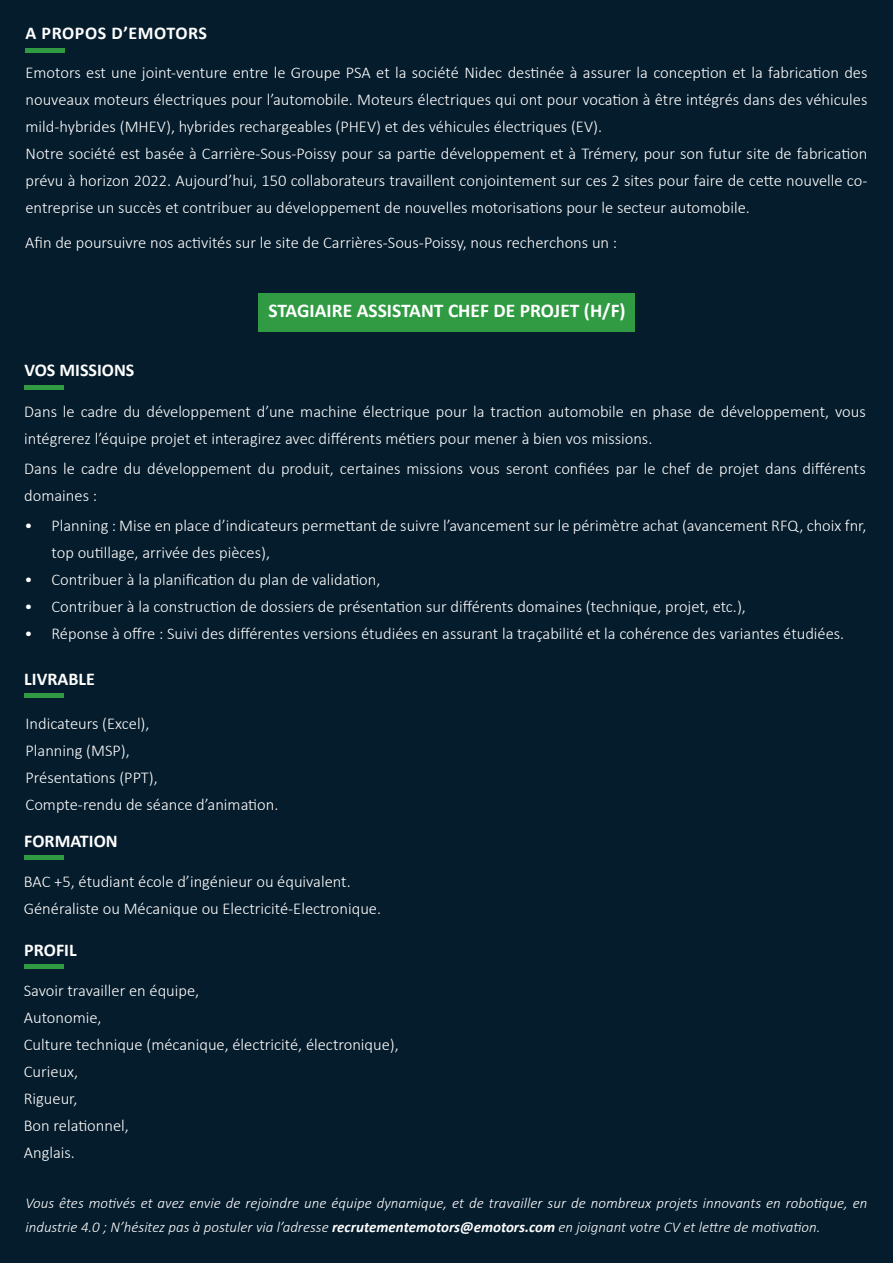
<style>
.page{position:relative;width:893px;height:1263px;background:#051c2c}
.page>*{position:absolute;margin:0;border:0;box-sizing:border-box;transform-origin:0 0}
.t1{font:700 19.5px "Calibri";color:#fff}
.t2{font:700 18px "Calibri";color:#fff}
.t3{font:700 18px "Calibri";letter-spacing:.03em;color:#fff}
.t4{font:300 16.5px/27px "Calibri";color:#fff}
.t5{font:italic 300 15px/24px "Calibri";color:#fff}
.s1{font-weight:700}
</style>
<div class="page">
<div style="left:258px;top:293px;width:377px;height:38px;background:#309b42"></div>
<div style="left:26px;top:48px;width:39px;height:5px;background:#309b42"></div>
<div style="left:24px;top:385px;width:40px;height:5px;background:#309b42"></div>
<div style="left:24px;top:693px;width:40px;height:5px;background:#309b42"></div>
<hr style="left:24px;top:855px;width:40px;height:4px;background:#309b42">
<hr style="left:24px;top:964px;width:40px;height:4px;background:#309b42">
<p class="t3" style="left:26px;top:20px;width:183px">A PROPOS D’EMOTORS</p>
<p class="t4" style="left:26px;top:59px;width:843px;text-align:justify">Emotors est une joint-venture entre le Groupe PSA et la société Nidec destinée à assurer la conception et la fabrication des nouveaux moteurs électriques pour l’automobile. Moteurs électriques qui ont pour vocation à être intégrés dans des véhicules mild-hybrides (MHEV), hybrides rechargeables (PHEV) et des véhicules électriques (EV).</p>
<p class="t4" style="left:26px;top:140px;width:843px;text-align:justify">Notre société est basée à Carrière-Sous-Poissy pour sa partie développement et à Trémery, pour son futur site de fabrication prévu à horizon 2022. Aujourd’hui, 150 collaborateurs travaillent conjointement sur ces 2 sites pour faire de cette nouvelle co&shy;entreprise un succès et contribuer au développement de nouvelles motorisations pour le secteur automobile.</p>
<p class="t4" style="left:25px;top:229px;width:593px">Afin de poursuivre nos activités sur le site de Carrières-Sous-Poissy, nous recherchons un :</p>
<p class="t2" style="left:24px;top:358px;width:111px">VOS MISSIONS</p>
<p class="t1" style="left:268px;top:297px;width:359px">STAGIAIRE ASSISTANT CHEF DE PROJET (H/F)</p>
<p class="t4" style="left:24px;top:398px;width:843px">Dans le cadre du développement d’une machine électrique pour la traction automobile en phase de développement, vous intégrerez l’équipe projet et interagirez avec différents métiers pour mener à bien vos missions.</p>
<p class="t4" style="left:24px;top:455px;width:843px">Dans le cadre du développement du produit, certaines missions vous seront confiées par le chef de projet dans différents domaines :</p>
<p class="t4" style="left:51px;top:512px;width:816px;text-indent:-27px">• Planning : Mise en place d’indicateurs permettant de suivre l’avancement sur le périmètre achat (avancement RFQ, choix fnr, top outillage, arrivée des pièces),</p>
<p class="t4" style="left:24px;top:566px;width:357px">• Contribuer à la planification du plan de validation,</p>
<p class="t4" style="left:24px;top:593px;width:723px">• Contribuer à la construction de dossiers de présentation sur différents domaines (technique, projet, etc.),</p>
<p class="t4" style="left:24px;top:620px;width:821px">• Réponse à offre : Suivi des différentes versions étudiées en assurant la traçabilité et la cohérence des variantes étudiées.</p>
<p class="t2" style="left:24px;top:667px;width:72px">LIVRABLE</p>
<p class="t4" style="left:26px;top:709px;width:126px">Indicateurs (Excel),</p>
<p class="t4" style="left:26px;top:736px;width:106px">Planning (MSP),</p>
<p class="t4" style="left:26px;top:763px;width:134px">Présentations (PPT),</p>
<p class="t4" style="left:26px;top:790px;width:254px">Compte-rendu de séance d’animation.</p>
<p class="t2" style="left:24px;top:828px;width:95px">FORMATION</p>
<p class="t4" style="left:24px;top:868px;width:328px">BAC +5, étudiant école d’ingénieur ou équivalent.</p>
<p class="t4" style="left:24px;top:895px;width:359px">Généraliste ou Mécanique ou Electricité-Electronique.</p>
<p class="t2" style="left:24px;top:937px;width:54px">PROFIL</p>
<p class="t4" style="left:24px;top:977px;width:177px">Savoir travailler en équipe,</p>
<p class="t4" style="left:24px;top:1004px;width:79px">Autonomie,</p>
<p class="t4" style="left:24px;top:1031px;width:377px">Culture technique (mécanique, électricité, électronique),</p>
<p class="t4" style="left:24px;top:1058px;width:56px">Curieux,</p>
<p class="t4" style="left:24px;top:1085px;width:55px">Rigueur,</p>
<p class="t4" style="left:24px;top:1112px;width:107px">Bon relationnel,</p>
<p class="t4" style="left:24px;top:1139px;width:53px">Anglais.</p>
<p class="t5" style="left:26px;top:1191px;width:843px">Vous êtes motivés et avez envie de rejoindre une équipe dynamique, et de travailler sur de nombreux projets innovants en robotique, en industrie 4.0 ; N’hésitez pas à postuler via l’adresse <span class="s1">recrutementemotors@emotors.com</span> en joignant votre CV et lettre de motivation.</p>
</div>
